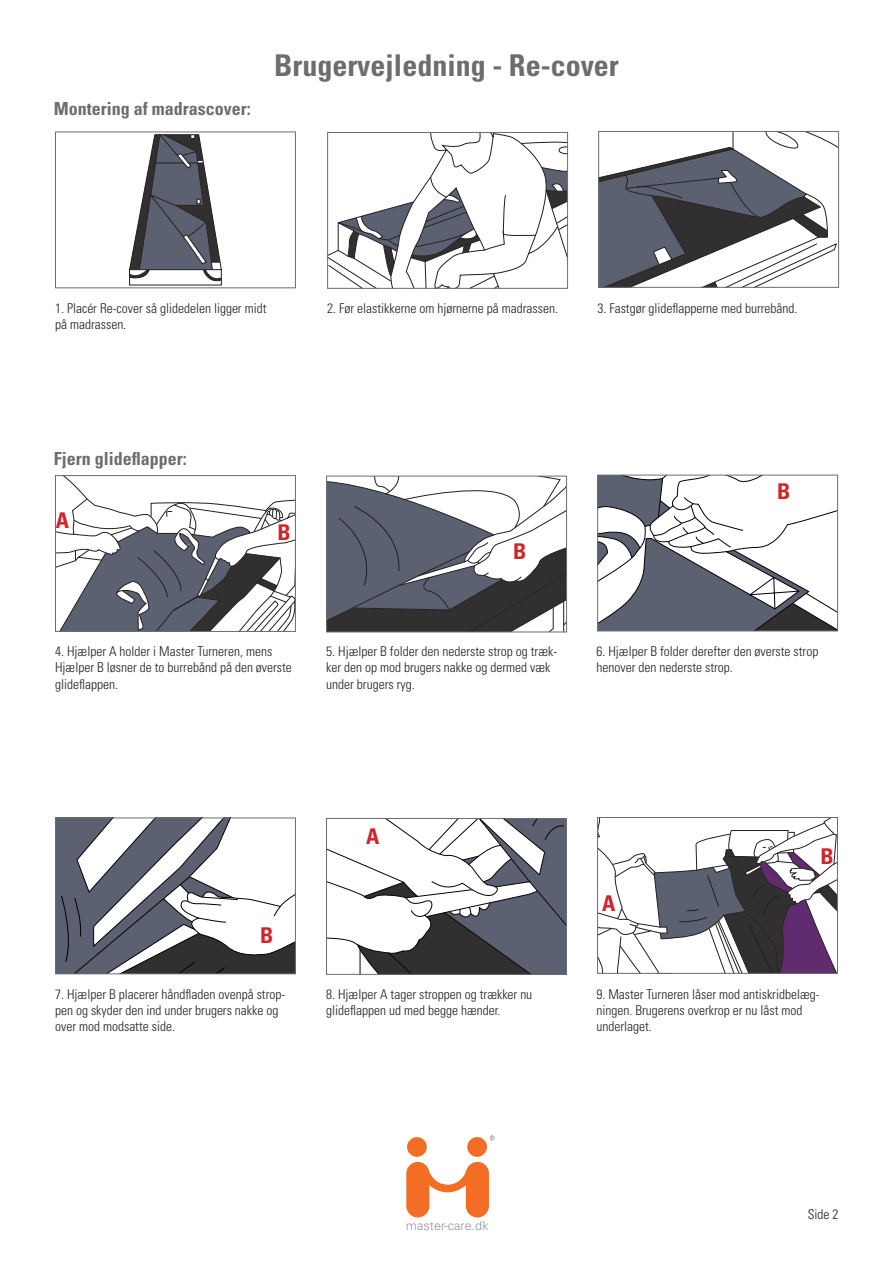
<style>
.page{position:relative;width:893px;height:1263px;background:#fff}
.page>*{position:absolute;margin:0;border:0;box-sizing:border-box;transform-origin:0 0}
.t1{font:700 condensed 30px "Univers LT Std";color:#6c6d70}
.t2{font:700 condensed 21.6px "Univers LT Std";color:#d1232a}
.Underoverskrift{font:700 condensed 18px "Univers LT Std";color:#6c6d70}
.t3{font:300 condensed 13.5px/16.2px "Univers LT Std";color:#231f20}
.t4{font:300 12.75px "Univers LT Std";color:#939598}
</style>
<div class="page">
<svg style="left:600px;top:133px;width:237px;height:153px"></svg>
<div style="left:598px;top:131px;width:241px;height:157px;border:1px solid #6c6d70"></div>
<svg style="left:329px;top:134px;width:237px;height:153px"></svg>
<div style="left:327px;top:132px;width:241px;height:157px;border:1px solid #6c6d70"></div>
<svg style="left:129px;top:134px;width:93px;height:152px"></svg>
<div style="left:55px;top:132px;width:241px;height:156px;border:1px solid #6c6d70"></div>
<svg style="left:599px;top:477px;width:237px;height:152px"></svg>
<div style="left:597px;top:475px;width:241px;height:156px;border:1px solid #6c6d70"></div>
<svg style="left:328px;top:478px;width:237px;height:152px"></svg>
<div style="left:326px;top:476px;width:241px;height:156px;border:1px solid #6c6d70"></div>
<svg style="left:57px;top:477px;width:237px;height:153px"></svg>
<div style="left:55px;top:475px;width:241px;height:157px;border:1px solid #6c6d70"></div>
<svg style="left:599px;top:819px;width:237px;height:153px"></svg>
<div style="left:597px;top:817px;width:241px;height:157px;border:1px solid #6c6d70"></div>
<svg style="left:328px;top:820px;width:237px;height:153px"></svg>
<div style="left:326px;top:818px;width:241px;height:157px;border:1px solid #6c6d70"></div>
<svg style="left:57px;top:819px;width:237px;height:153px"></svg>
<div style="left:55px;top:817px;width:241px;height:157px;border:1px solid #6c6d70"></div>
<svg style="left:406px;top:1162px;width:83px;height:55px"></svg>
<div style="left:407px;top:1137px;width:20px;height:20px;background:#f36e24;border-radius:50%"></div>
<div style="left:467px;top:1137px;width:20px;height:20px;background:#f36e24;border-radius:50%"></div>
<svg style="left:490px;top:1135px;width:4px;height:5px"></svg>
<p class="Underoverskrift" style="left:54px;top:97px;width:198px">Montering af madrascover:</p>
<h1 class="t1" style="left:274px;top:47px;width:346px">Brugervejledning - Re-cover</h1>
<p class="t3" style="left:55px;top:300px;width:213px">1. Placér Re-cover så glidedelen ligger midt</p>
<p class="t3" style="left:327px;top:300px;width:232px">2. Før elastikkerne om hjørnerne på madrassen.</p>
<p class="t3" style="left:55px;top:316px;width:73px">på madrassen.</p>
<p class="t3" style="left:597px;top:300px;width:202px">3. Fastgør glideflapperne med burrebånd.</p>
<p class="Underoverskrift" style="left:54px;top:447px;width:134px">Fjern glideflapper:</p>
<p class="t2" style="left:56px;top:507px;width:15px">A</p>
<p class="t2" style="left:277px;top:519px;width:15px">B</p>
<p class="t3" style="left:55px;top:643px;width:238px">4. Hjælper A holder i Master Turneren, mens<br>Hjælper B løsner de to burrebånd på den øverste glideflappen.</p>
<p class="t2" style="left:513px;top:538px;width:15px">B</p>
<p class="t3" style="left:326px;top:643px;width:232px">5. Hjælper B folder den nederste strop og træk&shy;ker den op mod brugers nakke og dermed væk under brugers ryg.</p>
<p class="t2" style="left:777px;top:478px;width:15px">B</p>
<p class="t3" style="left:596px;top:643px;width:223px">6. Hjælper B folder derefter den øverste strop henover den nederste strop.</p>
<p class="t2" style="left:260px;top:922px;width:15px">B</p>
<p class="t3" style="left:55px;top:986px;width:232px">7. Hjælper B placerer håndfladen ovenpå strop&shy;pen og skyder den ind under brugers nakke og over mod modsatte side.</p>
<p class="t2" style="left:366px;top:823px;width:15px">A</p>
<p class="t3" style="left:326px;top:986px;width:208px">8. Hjælper A tager stroppen og trækker nu glideflappen ud med begge hænder.</p>
<p class="t2" style="left:602px;top:890px;width:15px">A</p>
<p class="t2" style="left:820px;top:843px;width:15px">B</p>
<p class="t3" style="left:596px;top:986px;width:225px">9. Master Turneren låser mod antiskridbelæg&shy;ningen. Brugerens overkrop er nu låst mod underlaget.</p>
<p class="t4" style="left:406px;top:1217px;width:84px">master-care.dk</p>
<p class="t3" style="left:808px;top:1206px;width:32px">Side 2</p>
</div>
